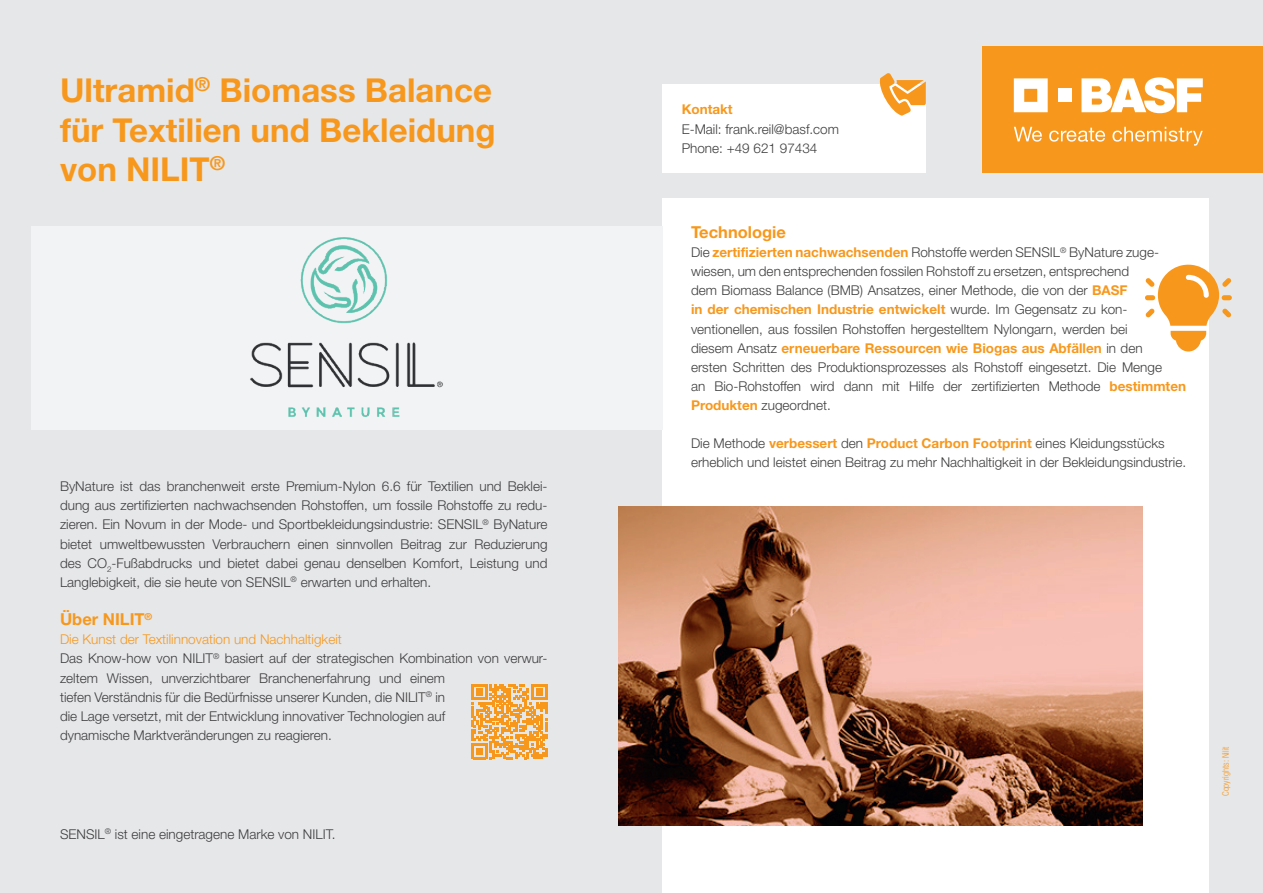
<style>
.page{position:relative;width:1263px;height:893px;background:#e6e7e9}
.page>*{position:absolute;margin:0;border:0;box-sizing:border-box;transform-origin:0 0}
.t1{font:700 33px/39.6px "Helvetica Neue LT Pro";color:#f7981d;text-align:justify}
.t2{font:700 16.5px "Helvetica Neue LT Pro";color:#f7981d}
.t3{font:300 13.5px/19.2px "Helvetica Neue LT Pro";color:#3e3e3f}
.t4{font:700 13.5px "Helvetica Neue LT Pro";color:#f7981d}
.t5{font:300 condensed 9px "Helvetica Neue LT Pro";color:#f7981d}
.s1{color:#f7981d}
.s2{font-weight:700;color:#f7981d}
</style>
<div class="page">
<div style="left:662px;top:198px;width:547px;height:695px;background:#fff"></div>
<div style="left:982px;top:47px;width:281px;height:126px;background:#f7981d"></div>
<svg style="left:1014px;top:78px;width:34px;height:34px"></svg>
<div style="left:1058px;top:89px;width:13px;height:13px;background:#fff"></div>
<svg style="left:1081px;top:77px;width:122px;height:36px"></svg>
<svg style="left:1014px;top:127px;width:28px;height:15px"></svg>
<svg style="left:1049px;top:128px;width:56px;height:14px"></svg>
<svg style="left:1112px;top:127px;width:91px;height:19px"></svg>
<div style="left:662px;top:84px;width:264px;height:89px;background:#fff"></div>
<svg style="left:879px;top:73px;width:47px;height:43px"></svg>
<img style="left:619px;top:506px;width:523px;height:320px">
<svg style="left:1145px;top:264px;width:87px;height:87px"></svg>
<svg style="left:471px;top:684px;width:76px;height:75px"></svg>
<div style="left:31px;top:226px;width:631px;height:203px;background:#f2f3f4"></div>
<img style="left:250px;top:237px;width:193px;height:180px">
<h1 class="t1" style="left:60px;top:70px;width:437px">Ultramid<sup>®</sup> Biomass Balance für Textilien und Bekleidung von NILIT<sup>®</sup></h1>
<p class="t3" style="left:60px;top:476px;width:489px;text-align:justify">ByNature ist das branchenweit erste Premium-Nylon 6.6 für Textilien und Beklei&shy;dung aus zertifizierten nachwachsenden Rohstoffen, um fossile Rohstoffe zu redu&shy;zieren. Ein Novum in der Mode- und Sportbekleidungsindustrie: SENSIL<sup>®</sup> ByNature bietet umweltbewussten Verbrauchern einen sinnvollen Beitrag zur Reduzierung des CO<sub>2</sub>-Fußabdrucks und bietet dabei genau denselben Komfort, Leistung und Langlebigkeit, die sie heute von SENSIL<sup>®</sup> erwarten und erhalten.</p>
<p class="t2" style="left:60px;top:609px;width:94px">Über NILIT<sup>®</sup></p>
<p class="t3" style="left:60px;top:630px;width:489px"><span class="s1">Die Kunst der Textilinnovation und Nachhaltigkeit<br></span>Das Know-how von NILIT<sup>®</sup> basiert auf der strategischen Kombination von verwur&shy;zeltem Wissen, unverzichtbarer Branchenerfahrung und einem<br>tiefen Verständnis für die Bedürfnisse unserer Kunden, die NILIT<sup>®</sup> in<br>die Lage versetzt, mit der Entwicklung innovativer Technologien auf<br>dynamische Marktveränderungen zu reagieren.</p>
<p class="t3" style="left:60px;top:824px;width:277px">SENSIL<sup>®</sup> ist eine eingetragene Marke von NILIT.</p>
<p class="t4" style="left:682px;top:101px;width:53px">Kontakt</p>
<p class="t3" style="left:682px;top:119px;width:159px">E-Mail: frank.reil@basf.com<br>Phone: +49 621 97434</p>
<p class="t2" style="left:691px;top:222px;width:96px">Technologie</p>
<p class="t3" style="left:691px;top:242px;width:497px">Die <span class="s2">zertifizierten nachwachsenden</span> Rohstoffe werden SENSIL<sup>®</sup> ByNature zuge&shy;wiesen, um den entsprechenden fossilen Rohstoff zu ersetzen, entsprechend<br>dem Biomass Balance (BMB) Ansatzes, einer Methode, die von der <span class="s2">BASF<br>in der chemischen Industrie entwickelt</span> wurde. Im Gegensatz zu kon&shy;ventionellen, aus fossilen Rohstoffen hergestelltem Nylongarn, werden bei<br>diesem Ansatz <span class="s2">erneuerbare Ressourcen wie Biogas aus Abfällen</span> in den<br>ersten Schritten des Produktionsprozesses als Rohstoff eingesetzt. Die Menge<br>an Bio-Rohstoffen wird dann mit Hilfe der zertifizierten Methode <span class="s2">bestimmten Produkten</span> zugeordnet.</p>
<p class="t3" style="left:691px;top:434px;width:497px">Die Methode <span class="s2">verbessert</span> den <span class="s2">Product Carbon Footprint</span> eines Kleidungsstücks erheblich und leistet einen Beitrag zu mehr Nachhaltigkeit in der Bekleidungsindustrie.</p>
<p class="t5" style="left:1220px;top:796px;width:51px;rotate:-90deg">Copyrights: Nilit</p>
</div>
